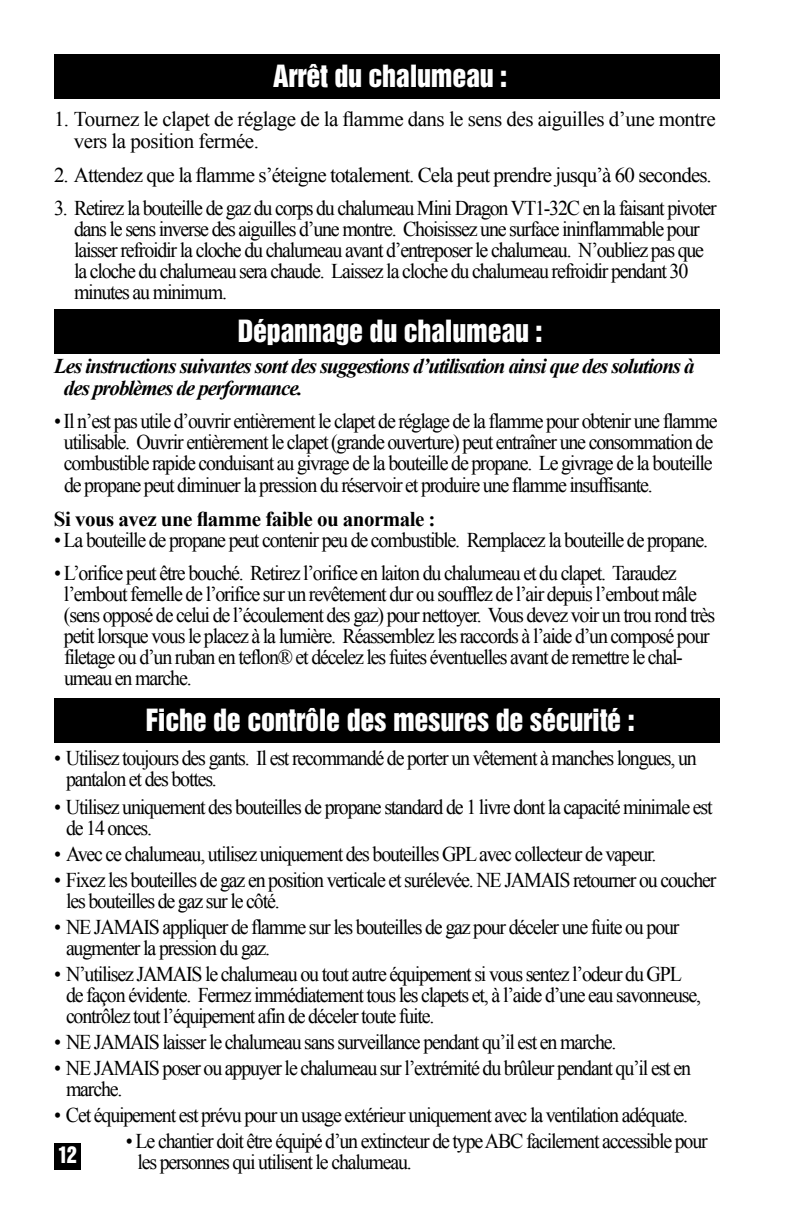
<style>
.page{position:relative;width:792px;height:1224px;background:#fff}
.page>*{position:absolute;margin:0;border:0;box-sizing:border-box;transform-origin:0 0}
.t1{font:28px "Helvetica Inserat";letter-spacing:-.01em;color:#fff}
.t2{font:21px/21px "Times New Roman";letter-spacing:-.06em;color:#000;scale:.95 1}
.t3{font:italic 700 21px/22px "Times New Roman";letter-spacing:-.05em;color:#000}
.t4{font:21px/22px "Times New Roman";letter-spacing:-.025em;color:#000}
.t5{font:21px "Times New Roman";letter-spacing:-.06em;color:#000}
.t6{font:700 21px "Times New Roman";letter-spacing:-.025em;color:#000}
.t7{font:21px "Helvetica Inserat";color:#fff;scale:.95 1}
</style>
<div class="page">
<div style="left:54px;top:1143px;width:27px;height:27px;background:#000"></div>
<div style="left:54px;top:698px;width:666px;height:45px;background:#000"></div>
<div style="left:54px;top:309px;width:666px;height:44px;background:#000"></div>
<div style="left:54px;top:54px;width:666px;height:45px;background:#000"></div>
<h1 class="t1" style="left:273px;top:59px;width:236px">Arrêt du chalumeau :</h1>
<p class="t4" style="left:74px;top:108px;width:643px;text-indent:-20px">1. Tournez le clapet de réglage de la flamme dans le sens des aiguilles d’une montre vers la position fermée.</p>
<p class="t5" style="left:54px;top:161px;width:659px">2. Attendez que la flamme s’éteigne totalement. Cela peut prendre jusqu’à 60 secondes.</p>
<p class="t2" style="left:74px;top:197px;width:678px;text-indent:-20px">3. Retirez la bouteille de gaz du corps du chalumeau Mini Dragon VT1-32C en la faisant pivoter dans le sens inverse des aiguilles d’une montre. Choisissez une surface ininflammable pour laisser refroidir la cloche du chalumeau avant d’entreposer le chalumeau. N’oubliez pas que la cloche du chalumeau sera chaude. Laissez la cloche du chalumeau refroidir pendant 30 minutes au minimum.</p>
<h1 class="t1" style="left:238px;top:314px;width:306px">Dépannage du chalumeau :</h1>
<p class="t3" style="left:64px;top:355px;width:632px;text-indent:-10px">Les instructions suivantes sont des suggestions d’utilisation ainsi que des solutions à des problèmes de performance.</p>
<p class="t2" style="left:64px;top:410px;width:690px;text-indent:-10px">• Il n’est pas utile d’ouvrir entièrement le clapet de réglage de la flamme pour obtenir une flamme utilisable. Ouvrir entièrement le clapet (grande ouverture) peut entraîner une consommation de combustible rapide conduisant au givrage de la bouteille de propane. Le givrage de la bouteille de propane peut diminuer la pression du réservoir et produire une flamme insuffisante.</p>
<p class="t6" style="left:54px;top:505px;width:383px">Si vous avez une flamme faible ou anormale :</p>
<p class="t2" style="left:54px;top:529px;width:690px">• La bouteille de propane peut contenir peu de combustible. Remplacez la bouteille de propane.</p>
<p class="t2" style="left:64px;top:562px;width:687px;text-indent:-10px">• L’orifice peut être bouché. Retirez l’orifice en laiton du chalumeau et du clapet. Taraudez l’embout femelle de l’orifice sur un revêtement dur ou soufflez de l’air depuis l’embout mâle (sens opposé de celui de l’écoulement des gaz) pour nettoyer. Vous devez voir un trou rond très petit lorsque vous le placez à la lumière. Réassemblez les raccords à l’aide d’un composé pour filetage ou d’un ruban en teflon® et décelez les fuites éventuelles avant de remettre le chal&shy;umeau en marche.</p>
<h1 class="t1" style="left:146px;top:703px;width:491px">Fiche de contrôle des mesures de sécurité :</h1>
<p class="t2" style="left:66px;top:747px;width:666px;text-indent:-12px">• Utilisez toujours des gants. Il est recommandé de porter un vêtement à manches longues, un pantalon et des bottes.</p>
<p class="t2" style="left:66px;top:796px;width:682px;text-indent:-12px">• Utilisez uniquement des bouteilles de propane standard de 1 livre dont la capacité minimale est de 14 onces.</p>
<p class="t2" style="left:54px;top:843px;width:636px">• Avec ce chalumeau, utilisez uniquement des bouteilles GPL avec collecteur de vapeur.</p>
<p class="t2" style="left:66px;top:869px;width:686px;text-indent:-12px">• Fixez les bouteilles de gaz en position verticale et surélevée. NE JAMAIS retourner ou coucher les bouteilles de gaz sur le côté.</p>
<p class="t2" style="left:66px;top:916px;width:647px;text-indent:-12px">• NE JAMAIS appliquer de flamme sur les bouteilles de gaz pour déceler une fuite ou pour augmenter la pression du gaz.</p>
<p class="t2" style="left:66px;top:963px;width:670px;text-indent:-12px">• N’utilisez JAMAIS le chalumeau ou tout autre équipement si vous sentez l’odeur du GPL de façon évidente. Fermez immédiatement tous les clapets et, à l’aide d’une eau savonneuse, contrôlez tout l’équipement afin de déceler toute fuite.</p>
<p class="t2" style="left:54px;top:1031px;width:594px">• NE JAMAIS laisser le chalumeau sans surveillance pendant qu’il est en marche.</p>
<p class="t2" style="left:66px;top:1057px;width:659px;text-indent:-12px">• NE JAMAIS poser ou appuyer le chalumeau sur l’extrémité du brûleur pendant qu’il est en marche.</p>
<p class="t2" style="left:54px;top:1104px;width:669px">• Cet équipement est prévu pour un usage extérieur uniquement avec la ventilation adéquate.</p>
<p class="t2" style="left:137px;top:1130px;width:602px;text-indent:-11px">• Le chantier doit être équipé d’un extincteur de type ABC facilement accessible pour les personnes qui utilisent le chalumeau.</p>
<p class="t7" style="left:58px;top:1143px;width:21px">12</p>
</div>
